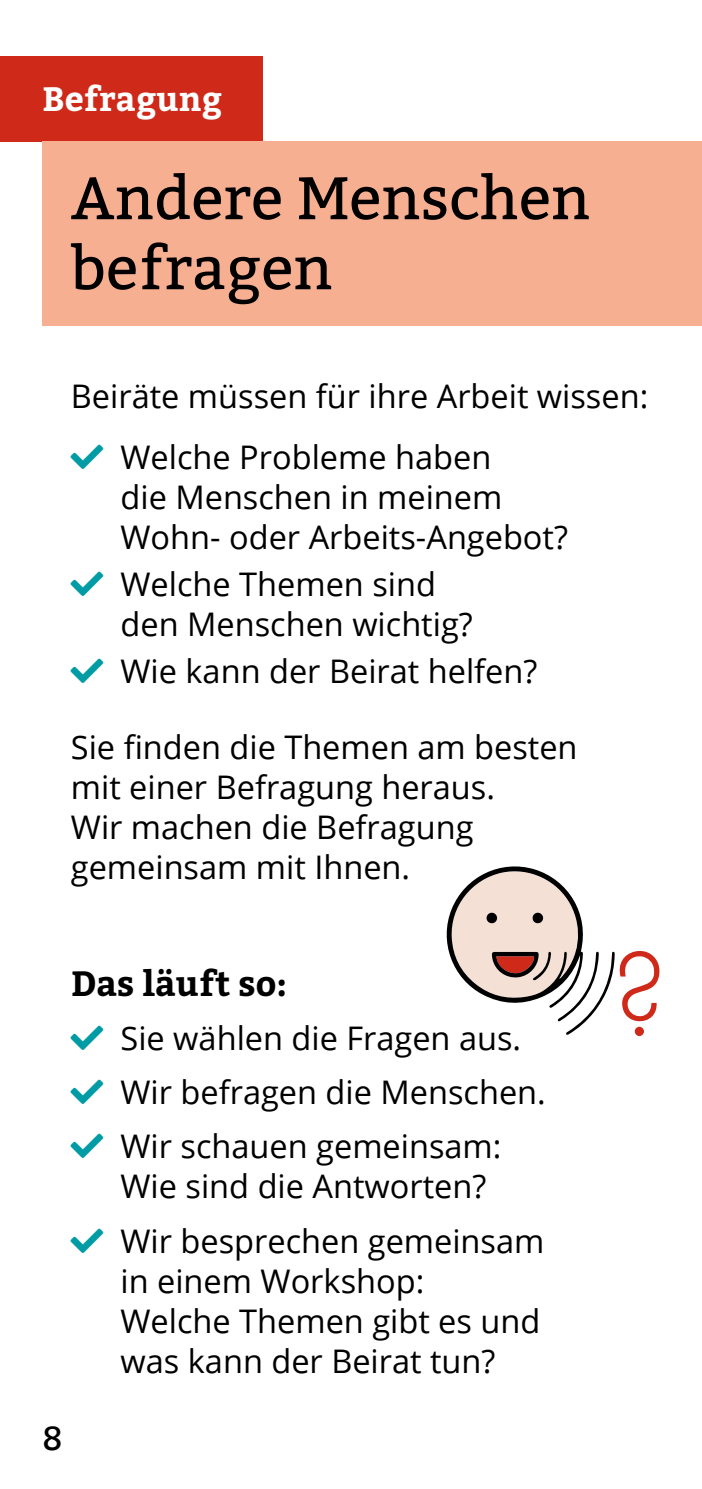
<style>
.page{position:relative;width:702px;height:1489px;background:#fff}
.page>*{position:absolute;margin:0;border:0;box-sizing:border-box;transform-origin:0 0}
.HL_2_sw{font:60px/70px "Bitter";color:#000}
.Fliesstext_Abstand_5{font:700 35px "Bitter";color:#000}
.HL_1{font:700 33.75px "Bitter";color:#fff}
.t1{font:33.75px "Bitter";color:#000}
.Liste_Haken_Abstand_2{font:32.5px/40px "Open Sans";color:#000}
.Liste_Haken_Abstand_1{font:32.5px/40px "Open Sans";color:#000}
.Fliesstext{font:32.5px "Open Sans";color:#000}
.Fliesstext_Abstand_3{font:32.5px "Open Sans";color:#000}
.Liste_Haken_Abstand_5{font:32.5px "Open Sans";color:#000}
.Fliesstext_Abstand_5-2{font:32.5px "Open Sans";color:#000}
.s1{color:#009ba4}
</style>
<div class="page">
<div style="left:0;top:57px;width:262px;height:85px;background:#ce2919"></div>
<div style="left:43px;top:142px;width:659px;height:184px;background:#f6af91"></div>
<svg style="left:446px;top:866px;width:213px;height:170px"></svg>
<h1 class="HL_1" style="left:43px;top:79px;width:181px">Befragung</h1>
<h1 class="HL_2_sw" style="left:71px;top:164px;width:521px">Andere Menschen befragen</h1>
<p class="Fliesstext_Abstand_3" style="left:71px;top:373px;width:579px">Beiräte müssen für ihre Arbeit wissen:</p>
<p class="Liste_Haken_Abstand_1" style="left:120px;top:436px;width:449px;text-indent:-50px"><span class="s1">■</span> Welche Probleme haben<br>die Menschen in meinem<br>Wohn- oder Arbeits-Angebot?</p>
<p class="Liste_Haken_Abstand_1" style="left:120px;top:563px;width:354px;text-indent:-50px"><span class="s1">■</span> Welche Themen sind den Menschen wichtig?</p>
<p class="Liste_Haken_Abstand_5" style="left:71px;top:649px;width:468px"><span class="s1">■</span> Wie kann der Beirat helfen?</p>
<p class="Fliesstext" style="left:71px;top:724px;width:508px">Sie finden die Themen am besten</p>
<p class="Fliesstext" style="left:71px;top:764px;width:425px">mit einer Befragung heraus.</p>
<p class="Fliesstext" style="left:71px;top:804px;width:404px">Wir machen die Befragung</p>
<p class="Fliesstext_Abstand_5-2" style="left:71px;top:844px;width:341px">gemeinsam mit Ihnen.</p>
<p class="Fliesstext_Abstand_5" style="left:71px;top:962px;width:218px">Das läuft so:</p>
<p class="Liste_Haken_Abstand_2" style="left:71px;top:1017px;width:452px"><span class="s1">■</span> Sie wählen die Fragen aus.</p>
<p class="Liste_Haken_Abstand_2" style="left:71px;top:1071px;width:476px"><span class="s1">■</span> Wir befragen die Menschen.</p>
<p class="Liste_Haken_Abstand_2" style="left:120px;top:1125px;width:382px;text-indent:-50px"><span class="s1">■</span> Wir schauen gemeinsam:<br>Wie sind die Antworten?</p>
<p class="Liste_Haken_Abstand_2" style="left:120px;top:1219px;width:425px;text-indent:-50px"><span class="s1">■</span> Wir besprechen gemeinsam in einem Workshop:<br>Welche Themen gibt es und was kann der Beirat tun?</p>
<p class="t1" style="left:43px;top:1417px;width:21px">8</p>
</div>
